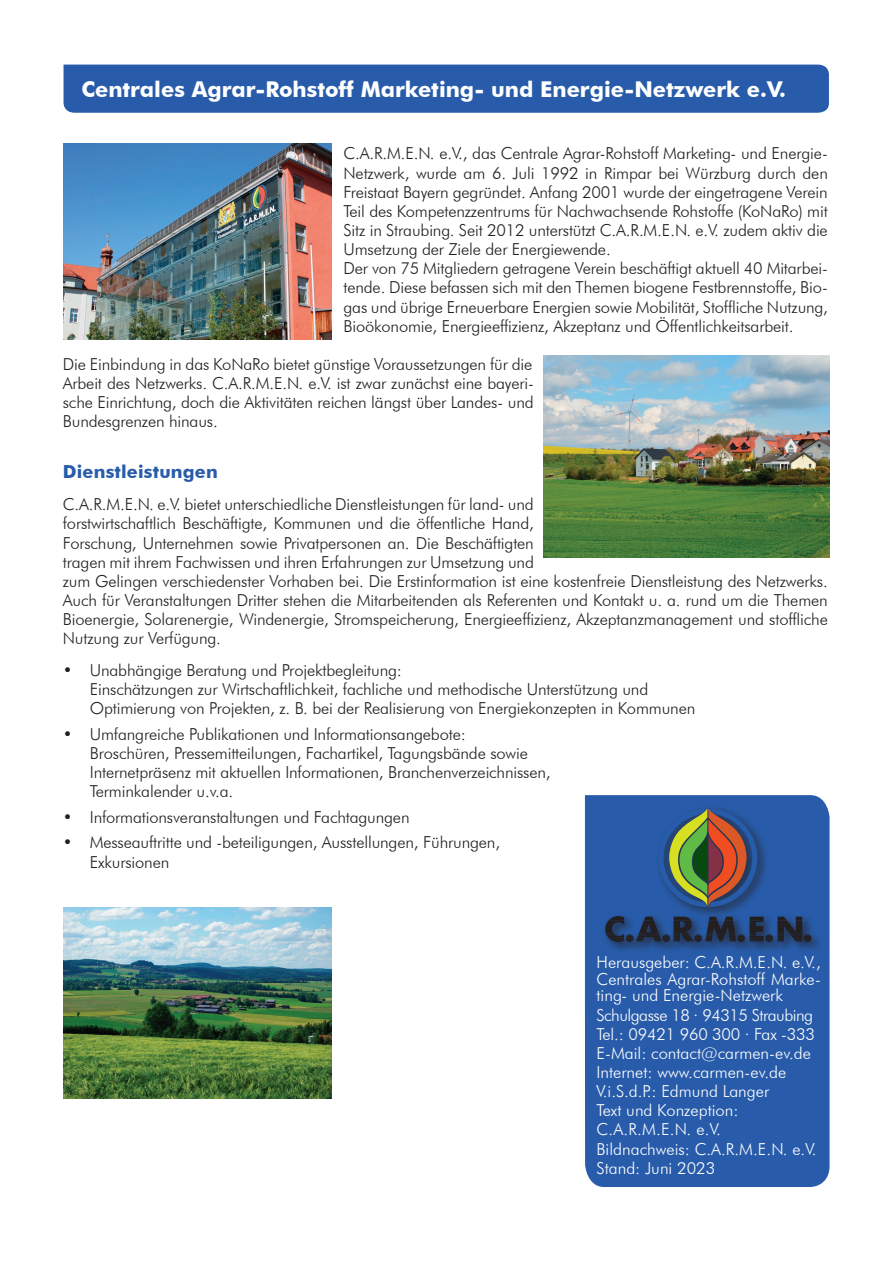
<style>
.page{position:relative;width:893px;height:1263px;background:#fff}
.page>*{position:absolute;margin:0;border:0;box-sizing:border-box;transform-origin:0 0}
.t1{font:700 21.75px "Futura BT";color:#fff}
.t2{font:700 18px "Futura BT";letter-spacing:.01em;color:#285caa}
.t3{font:300 16.5px/19.2px "Futura BT";letter-spacing:-.01em;color:#231f20}
.t4{font:300 16.5px/19.2px "Futura BT";color:#fff;text-align:justify}
</style>
<div class="page">
<div style="left:64px;top:65px;width:765px;height:48px;background:#285caa"></div>
<img style="left:64px;top:907px;width:267px;height:192px">
<div style="left:584px;top:795px;width:246px;height:392px;background:#285caa"></div>
<img style="left:543px;top:355px;width:287px;height:202px">
<img style="left:64px;top:144px;width:268px;height:195px">
<div style="left:602px;top:805px;width:221px;height:149px;background:#231f20;opacity:.75"></div>
<svg style="left:605px;top:916px;width:206px;height:26px;background:#24395d"></svg>
<svg style="left:659px;top:809px;width:98px;height:98px;background:#64665e"></svg>
<h1 class="t1" style="left:81px;top:76px;width:706px">Centrales Agrar-Rohstoff Marketing- und Energie-Netzwerk e.V.</h1>
<p class="t3" style="left:343px;top:144px;width:486px">C.A.R.M.E.N. e.V., das Centrale Agrar-Rohstoff Marketing- und Energie-Netzwerk, wurde am 6. Juli 1992 in Rimpar bei Würzburg durch den Freistaat Bayern gegründet. Anfang 2001 wurde der eingetragene Verein Teil des Kompetenzzentrums für Nachwachsende Rohstoffe (KoNaRo) mit Sitz in Straubing. Seit 2012 unterstützt C.A.R.M.E.N. e.V. zudem aktiv die Umsetzung der Ziele der Energiewende.<br>Der von 75 Mitgliedern getragene Verein beschäftigt aktuell 40 Mitarbei&shy;tende. Diese befassen sich mit den Themen biogene Festbrennstoffe, Bio&shy;gas und übrige Erneuerbare Energien sowie Mobilität, Stoffliche Nutzung, Bioökonomie, Energieeffizienz, Akzeptanz und Öffentlichkeitsarbeit.</p>
<p class="t3" style="left:63px;top:354px;width:472px;text-align:justify">Die Einbindung in das KoNaRo bietet günstige Voraussetzungen für die Arbeit des Netzwerks. C.A.R.M.E.N. e.V. ist zwar zunächst eine bayeri&shy;sche Einrichtung, doch die Aktivitäten reichen längst über Landes- und Bundesgrenzen hinaus.</p>
<p class="t2" style="left:63px;top:461px;width:156px">Dienstleistungen</p>
<p class="t3" style="left:63px;top:495px;width:766px">C.A.R.M.E.N. e.V. bietet unterschiedliche Dienstleistungen für land- und<br>forstwirtschaftlich Beschäftigte, Kommunen und die öffentliche Hand,<br>Forschung, Unternehmen sowie Privatpersonen an. Die Beschäftigten<br>tragen mit ihrem Fachwissen und ihren Erfahrungen zur Umsetzung und<br>zum Gelingen verschiedenster Vorhaben bei. Die Erstinformation ist eine kostenfreie Dienstleistung des Netzwerks.<br>Auch für Veranstaltungen Dritter stehen die Mitarbeitenden als Referenten und Kontakt u. a. rund um die Themen Bioenergie, Solarenergie, Windenergie, Stromspeicherung, Energieeffizienz, Akzeptanzmanagement und stoffliche Nutzung zur Verfügung.</p>
<p class="t3" style="left:90px;top:661px;width:607px;text-indent:-27px">• Unabhängige Beratung und Projektbegleitung:<br>Einschätzungen zur Wirtschaftlichkeit, fachliche und methodische Unterstützung und<br>Optimierung von Projekten, z. B. bei der Realisierung von Energiekonzepten in Kommunen</p>
<p class="t3" style="left:90px;top:724px;width:462px;text-indent:-27px">• Umfangreiche Publikationen und Informationsangebote:<br>Broschüren, Pressemitteilungen, Fachartikel, Tagungsbände sowie Internetpräsenz mit aktuellen Informationen, Branchenverzeichnissen, Terminkalender u.v.a.</p>
<p class="t3" style="left:63px;top:807px;width:348px">• Informationsveranstaltungen und Fachtagungen</p>
<p class="t3" style="left:90px;top:833px;width:412px;text-indent:-27px">• Messeauftritte und -beteiligungen, Ausstellungen, Führungen,<br>Exkursionen</p>
<p class="t4" style="left:596px;top:954px;width:226px;line-height:16.5px">Herausgeber: C.A.R.M.E.N. e.V., Centrales Agrar-Rohstoff Marke&shy;ting- und Energie-Netzwerk</p>
<p class="t4" style="left:596px;top:1005px;width:221px;text-align:left">Schulgasse 18 · 94315 Straubing<br>Tel.: 09421 960 300 · Fax -333<br>E-Mail: contact@carmen-ev.de<br>Internet: www.carmen-ev.de<br>V.i.S.d.P.: Edmund Langer<br>Text und Konzeption:<br>C.A.R.M.E.N. e.V.<br>Bildnachweis: C.A.R.M.E.N. e.V.<br>Stand: Juni 2023</p>
</div>
